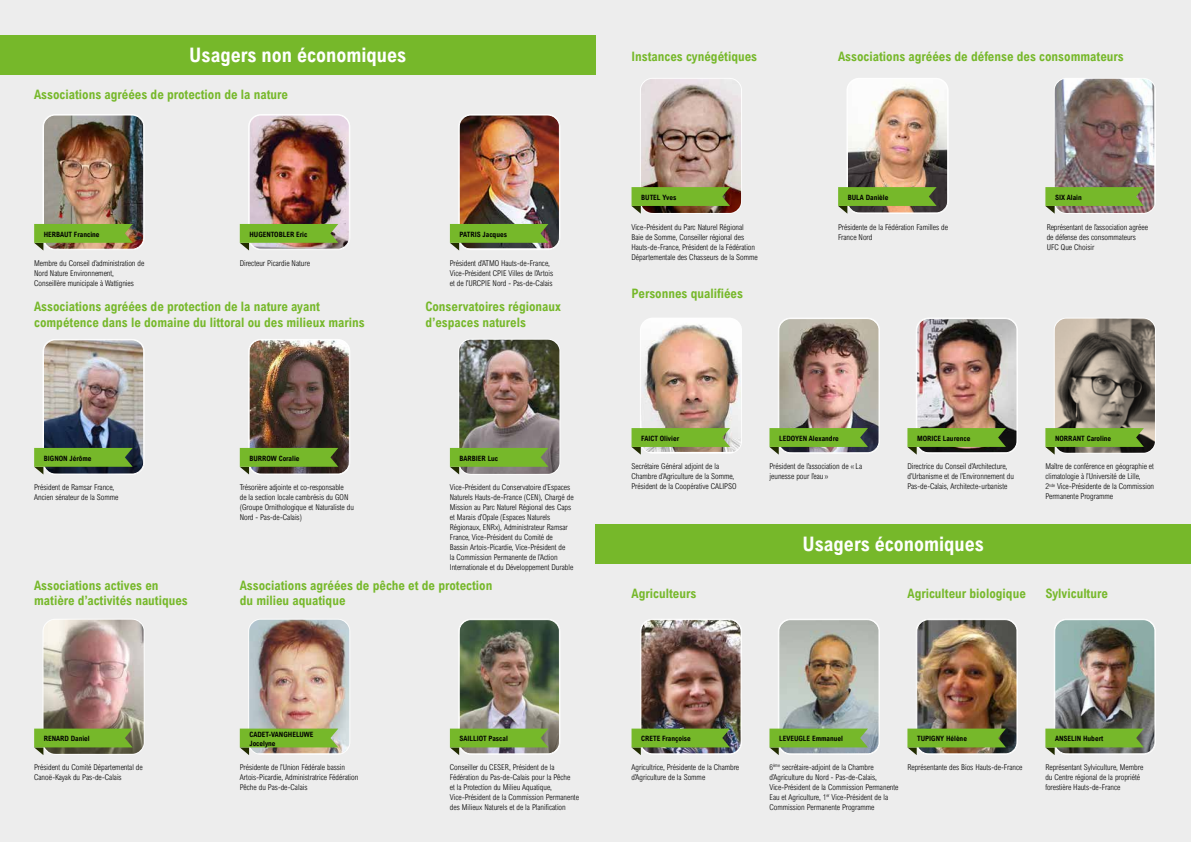
<style>
.page{position:relative;width:1191px;height:842px;background:#ededed}
.page>*{position:absolute;margin:0;border:0;box-sizing:border-box;transform-origin:0 0}
.t1{font:700 20px "Arial Nova Cond";color:#fff}
.t2{font:700 13px/15.6px "Arial Nova Cond";color:#76b82a}
.t3{font:300 8px/10px "Arial Nova Cond";color:#000}
.t4{font:700 7.2px/8.7px "Arial Nova Cond";color:#000}
</style>
<div class="page">
<img style="left:450px;top:114px;width:110px;height:136px">
<img style="left:34px;top:114px;width:111px;height:136px">
<img style="left:240px;top:114px;width:110px;height:136px">
<img style="left:450px;top:339px;width:110px;height:136px">
<img style="left:34px;top:339px;width:111px;height:136px">
<img style="left:240px;top:339px;width:110px;height:136px">
<img style="left:34px;top:619px;width:110px;height:136px">
<img style="left:240px;top:619px;width:110px;height:136px">
<img style="left:450px;top:619px;width:110px;height:136px">
<img style="left:838px;top:78px;width:110px;height:136px">
<img style="left:1045px;top:78px;width:110px;height:136px">
<img style="left:631px;top:78px;width:111px;height:136px">
<img style="left:631px;top:318px;width:111px;height:137px">
<img style="left:769px;top:318px;width:111px;height:137px">
<img style="left:907px;top:318px;width:111px;height:137px">
<svg style="left:1045px;top:318px;width:110px;height:137px;background:#8a8a71"></svg>
<img style="left:631px;top:619px;width:111px;height:136px">
<img style="left:769px;top:619px;width:111px;height:136px">
<img style="left:907px;top:619px;width:111px;height:136px">
<img style="left:1045px;top:619px;width:110px;height:136px">
<div style="left:0;top:35px;width:595px;height:40px;background:#76b82a"></div>
<div style="left:595px;top:524px;width:596px;height:40px;background:#76b82a"></div>
<h1 class="t1" style="left:189px;top:43px;width:218px">Usagers non économiques</h1>
<h2 class="t2" style="left:34px;top:86px;width:255px">Associations agréées de protection de la nature</h2>
<p class="t4" style="left:44px;top:230px;width:57px">HERBAUT Francine</p>
<p class="t4" style="left:249px;top:230px;width:59px">HUGENTOBLER Eric</p>
<p class="t4" style="left:459px;top:230px;width:49px">PATRIS Jacques</p>
<p class="t3" style="left:34px;top:258px;width:112px">Membre du Conseil d’administration de<br>Nord Nature Environnement,<br>Conseillère municipale à Wattignies</p>
<p class="t3" style="left:240px;top:258px;width:72px">Directeur Picardie Nature</p>
<p class="t3" style="left:450px;top:258px;width:105px">Président d’ATMO Hauts-de-France,<br>Vice-Président CPIE Villes de l’Artois et de l’URCPIE Nord - Pas-de-Calais</p>
<h2 class="t2" style="left:34px;top:299px;width:332px">Associations agréées de protection de la nature ayant compétence dans le domaine du littoral ou des milieux marins</h2>
<h2 class="t2" style="left:425px;top:299px;width:137px">Conservatoires régionaux d’espaces naturels</h2>
<p class="t4" style="left:44px;top:453px;width:49px">BIGNON Jérôme</p>
<p class="t4" style="left:249px;top:453px;width:52px">BURROW Coralie</p>
<p class="t4" style="left:459px;top:453px;width:40px">BARBIER Luc</p>
<p class="t3" style="left:34px;top:482px;width:86px">Président de Ramsar France,<br>Ancien sénateur de la Somme</p>
<p class="t3" style="left:240px;top:482px;width:116px">Trésorière adjointe et co-responsable<br>de la section locale cambrésis du GON (Groupe Ornithologique et Naturaliste du Nord - Pas-de-Calais)</p>
<p class="t3" style="left:450px;top:482px;width:125px">Vice-Président du Conservatoire d’Espaces Naturels Hauts-de-France (CEN), Chargé de Mission au Parc Naturel Régional des Caps et Marais d’Opale (Espaces Naturels Régionaux, ENRx), Administrateur Ramsar France, Vice-Président du Comité de<br>Bassin Artois-Picardie, Vice-Président de<br>la Commission Permanente de l’Action Internationale et du Développement Durable</p>
<h2 class="t2" style="left:34px;top:577px;width:155px">Associations actives en matière d’activités nautiques</h2>
<h2 class="t2" style="left:240px;top:577px;width:254px">Associations agréées de pêche et de protection du milieu aquatique</h2>
<p class="t4" style="left:44px;top:734px;width:47px">RENARD Daniel</p>
<p class="t3" style="left:34px;top:762px;width:110px">Président du Comité Départemental de<br>Canoë-Kayak du Pas-de-Calais</p>
<p class="t4" style="left:249px;top:730px;width:66px">CADET-VANGHELUWE<br>Jocelyne</p>
<p class="t4" style="left:459px;top:734px;width:50px">SAILLIOT Pascal</p>
<p class="t3" style="left:240px;top:762px;width:120px">Présidente de l’Union Fédérale bassin<br>Artois-Picardie, Administratrice Fédération<br>Pêche du Pas-de-Calais</p>
<p class="t3" style="left:450px;top:762px;width:131px">Conseiller du CESER, Président de la Fédération du Pas-de-Calais pour la Pêche<br>et la Protection du Milieu Aquatique, Vice-Président de la Commission Permanente des Milieux Naturels et de la Planification</p>
<h2 class="t2" style="left:631px;top:48px;width:127px">Instances cynégétiques</h2>
<h2 class="t2" style="left:838px;top:48px;width:287px">Associations agréées de défense des consommateurs</h2>
<p class="t4" style="left:641px;top:193px;width:37px">BUTEL Yves</p>
<p class="t4" style="left:847px;top:193px;width:42px">BULA Danièle</p>
<p class="t4" style="left:1055px;top:193px;width:28px">SIX Alain</p>
<p class="t3" style="left:631px;top:222px;width:128px">Vice-Président du Parc Naturel Régional<br>Baie de Somme, Conseiller régional des Hauts-de-France, Président de la Fédération Départementale des Chasseurs de la Somme</p>
<p class="t3" style="left:838px;top:222px;width:111px">Présidente de la Fédération Familles de<br>France Nord</p>
<p class="t3" style="left:1046px;top:222px;width:103px">Représentant de l’association agréee de défense des consommateurs<br>UFC Que Choisir</p>
<h2 class="t2" style="left:631px;top:285px;width:113px">Personnes qualifiées</h2>
<p class="t4" style="left:641px;top:434px;width:39px">FAICT Olivier</p>
<p class="t4" style="left:779px;top:434px;width:61px">LEDOYEN Alexandre</p>
<p class="t4" style="left:917px;top:434px;width:55px">MORICE Laurence</p>
<p class="t4" style="left:1055px;top:434px;width:58px">NORRANT Caroline</p>
<p class="t3" style="left:631px;top:461px;width:107px">Secrétaire Général adjoint de la<br>Chambre d’Agriculture de la Somme,<br>Président de la Coopérative CALIPSO</p>
<p class="t3" style="left:769px;top:461px;width:94px">Président de l’association de «La jeunesse pour l’eau»</p>
<p class="t3" style="left:907px;top:461px;width:108px">Directrice du Conseil d’Architecture, d’Urbanisme et de l’Environnement du<br>Pas-de-Calais, Architecte-urbaniste</p>
<p class="t3" style="left:1045px;top:461px;width:110px">Maître de conférence en géographie et climatologie à l’Université de Lille,<br>2<sup>nde</sup> Vice-Présidente de la Commission Permanente Programme</p>
<h2 class="t2" style="left:631px;top:585px;width:66px">Agriculteurs</h2>
<h1 class="t1" style="left:802px;top:532px;width:183px">Usagers économiques</h1>
<h2 class="t2" style="left:907px;top:585px;width:120px">Agriculteur biologique</h2>
<h2 class="t2" style="left:1045px;top:585px;width:64px">Sylviculture</h2>
<p class="t4" style="left:641px;top:734px;width:51px">CRETE Françoise</p>
<p class="t4" style="left:779px;top:734px;width:65px">LEVEUGLE Emmanuel</p>
<p class="t4" style="left:917px;top:734px;width:51px">TUPIGNY Hélène</p>
<p class="t4" style="left:1055px;top:734px;width:50px">ANSELIN Hubert</p>
<p class="t3" style="left:631px;top:762px;width:109px">Agricultrice, Présidente de la Chambre d’Agriculture de la Somme</p>
<p class="t3" style="left:769px;top:762px;width:131px">6<sup>ème</sup> secrétaire-adjoint de la Chambre d’Agriculture du Nord - Pas-de-Calais, Vice-Président de la Commission Permanente Eau et Agriculture, 1<sup>er</sup> Vice-Président de la Commission Permanente Programme</p>
<p class="t3" style="left:907px;top:762px;width:117px">Représentante des Bios Hauts-de-France</p>
<p class="t3" style="left:1045px;top:762px;width:99px">Représentant Sylviculture, Membre du Centre régional de la propriété forestière Hauts-de-France</p>
</div>
